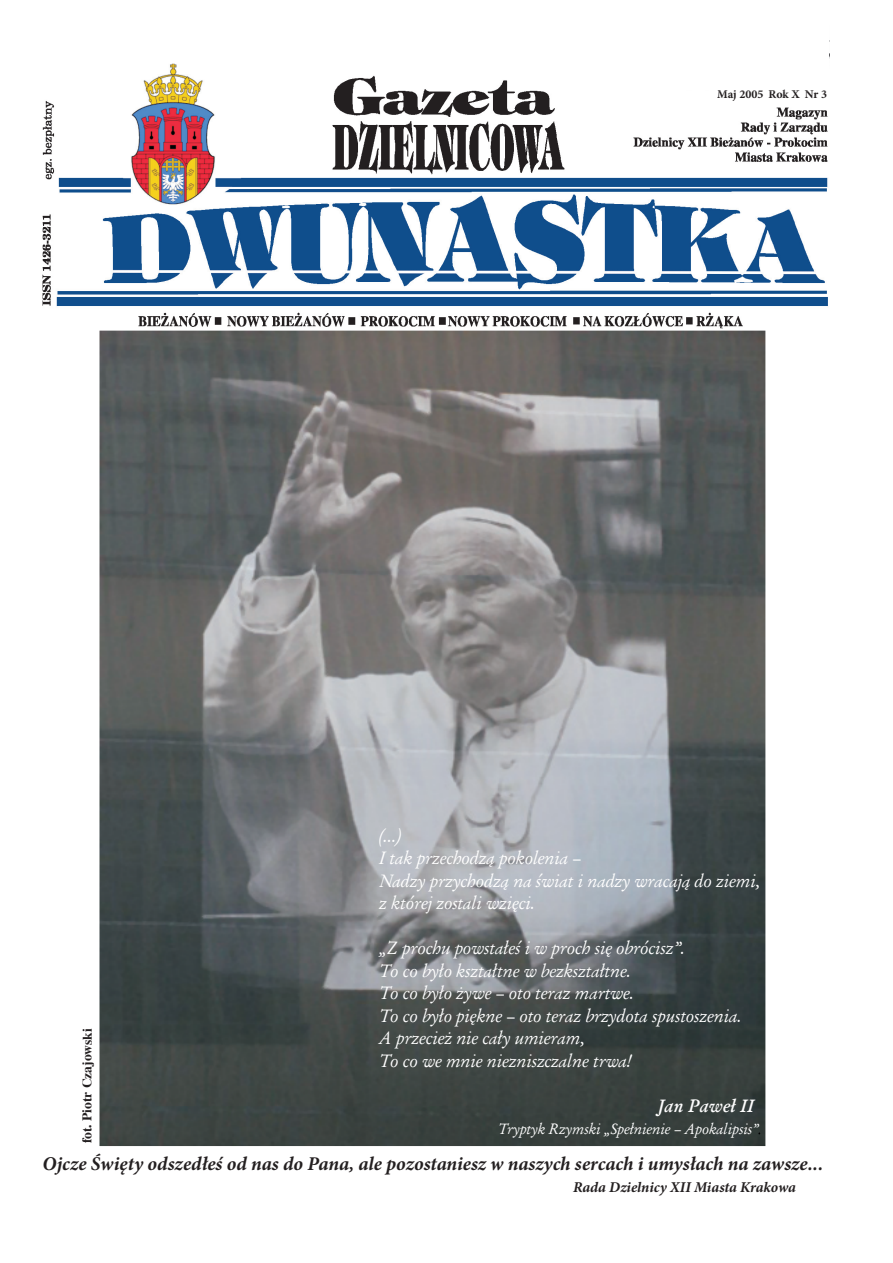
<style>
.page{position:relative;width:893px;height:1263px;background:#fff}
.page>*{position:absolute;margin:0;border:0;box-sizing:border-box;transform-origin:0 0}
.t1{font:italic 700 19.5px "Minion Pro";color:#231f20}
.t2{font:italic 18px/22.5px "Garamond";color:#fff}
.t3{font:italic 600 18px "Garamond";color:#fff}
.t4{font:italic 15px "Garamond";color:#fff}
.t5{font:italic 700 15px "Minion Pro";letter-spacing:-.005em;color:#231f20}
.t6{font:700 13.5px "Times";letter-spacing:-.005em;color:#231f20}
.t7{font:700 12px "Minion Pro";letter-spacing:-.005em;color:#231f20}
</style>
<div class="page">
<img style="left:43px;top:64px;width:785px;height:264px">
<svg style="left:686px;top:90px;width:142px;height:17px"></svg>
<img style="left:99px;top:331px;width:666px;height:815px">
<p class="t7" style="left:728px;top:87px;width:101px">aj 2005 Rok X Nr 3</p>
<p class="t2" style="left:379px;top:824px;width:382px">(...)<br>I tak przechodzą pokolenia –<br>Nadzy przychodzą na świat i nadzy wracają do ziemi, z której zostali wzięci.</p>
<p class="t2" style="left:379px;top:937px;width:364px">„Z prochu powstałeś i w proch się obrócisz”.<br>To co było kształtne w bezkształtne.<br>To co było żywe – oto teraz martwe.<br>To co było piękne – oto teraz brzydota spustoszenia.<br>A przecież nie cały umieram,<br>To co we mnie niezniszczalne trwa!</p>
<p class="t3" style="left:658px;top:1094px;width:98px">Jan Paweł II</p>
<p class="t4" style="left:498px;top:1120px;width:262px">Tryptyk Rzymski „Spełnienie – Apokalipsis”</p>
<p class="t1" style="left:43px;top:1152px;width:782px">Ojcze Święty odszedłeś od nas do Pana, ale pozostaniesz w naszych sercach i umysłach na zawsze...</p>
<p class="t5" style="left:573px;top:1178px;width:225px">Rada Dzielnicy XII Miasta Krakowa</p>
<p class="t6" style="left:79px;top:1143px;width:117px;rotate:-90deg">fot. Piotr Czajowski</p>
</div>
